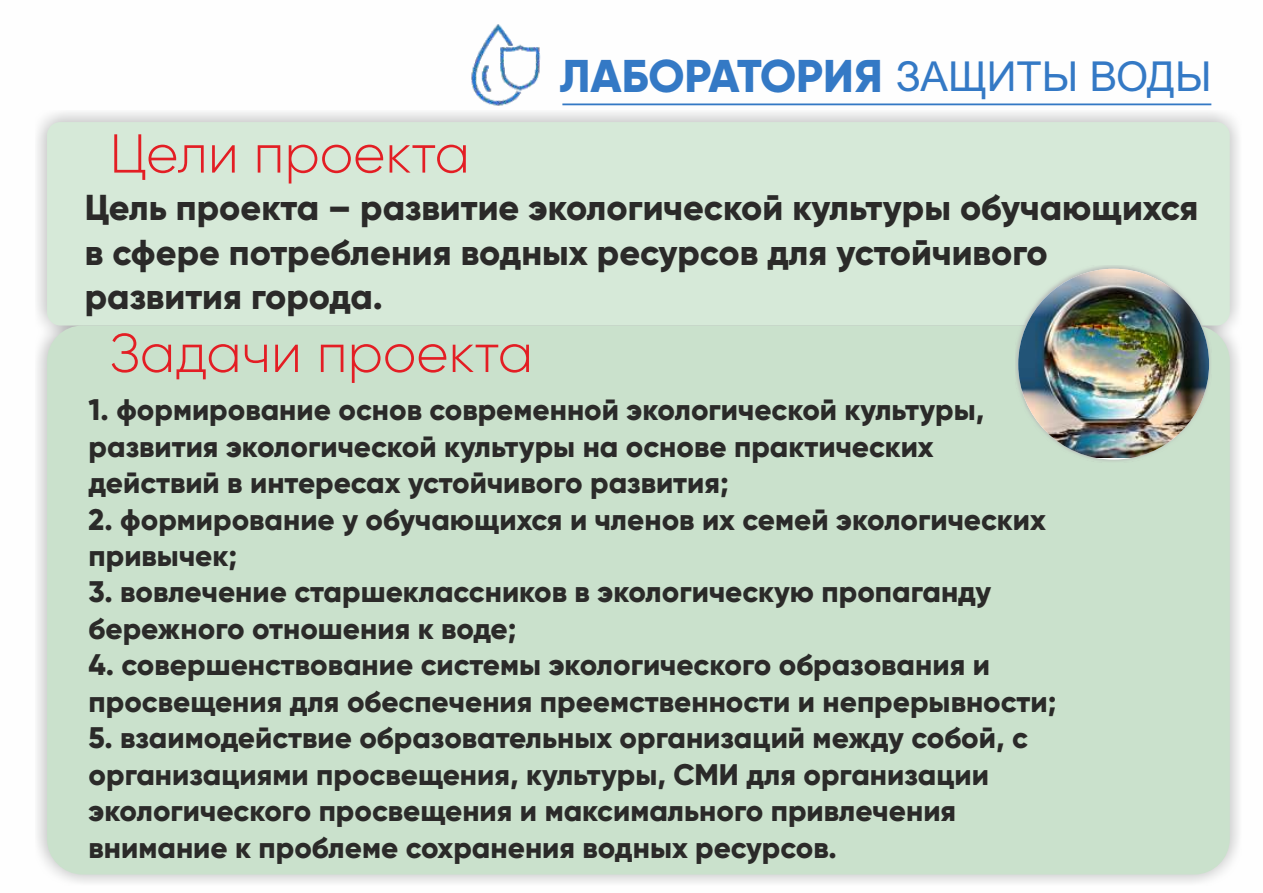
<style>
.page{position:relative;width:1263px;height:893px;background:#fff}
.page>*{position:absolute;margin:0;border:0;box-sizing:border-box;transform-origin:0 0}
.t1{font:300 54.6px "Gilroy";color:#e31e24}
.t2{font:800 45.9px "Gilroy";color:#3479c5}
.t3{font:800 36px/44.1px "Gilroy";color:#2b2a29}
.t4{font:800 29.7px/36.5px "Gilroy";color:#2b2a29}
.s1{font-family:"Arial";font-weight:400;font-size:41.25px}
</style>
<div class="page">
<hr style="left:562px;top:103px;width:649px;height:2px;background:#3479c5">
<img style="left:471px;top:24px;width:70px;height:82px">
<div style="left:47px;top:122px;width:1183px;height:203px;background:#d6e9d8;border-radius:13px"></div>
<div style="left:47px;top:325px;width:1183px;height:549px;background:#cae1cc;border-radius:36px"></div>
<img style="left:1018px;top:269px;width:191px;height:188px">
<h2 class="t2" style="left:560px;top:55px;width:653px">ЛАБОРАТОРИЯ <span class="s1">ЗАЩИТЫ ВОДЫ</span></h2>
<h1 class="t1" style="left:110px;top:129px;width:362px">Цели проекта</h1>
<p class="t3" style="left:85px;top:188px;width:1115px">Цель проекта – развитие экологической культуры обучающихся в сфере потребления водных ресурсов для устойчивого развития города.</p>
<h1 class="t1" style="left:110px;top:328px;width:425px">Задачи проекта</h1>
<p class="t4" style="left:89px;top:393px;width:897px">1. формирование основ современной экологической культуры, развития экологической культуры на основе практических действий в интересах устойчивого развития;</p>
<p class="t4" style="left:89px;top:502px;width:959px">2. формирование у обучающихся и членов их семей экологических привычек;</p>
<p class="t4" style="left:89px;top:575px;width:904px">3. вовлечение старшеклассников в экологическую пропаганду бережного отношения к воде;</p>
<p class="t4" style="left:89px;top:648px;width:969px">4. совершенствование системы экологического образования и просвещения для обеспечения преемственности и непрерывности;</p>
<p class="t4" style="left:89px;top:721px;width:941px">5. взаимодействие образовательных организаций между собой, с организациями просвещения, культуры, СМИ для организации экологического просвещения и максимального привлечения внимание к проблеме сохранения водных ресурсов.</p>
</div>
